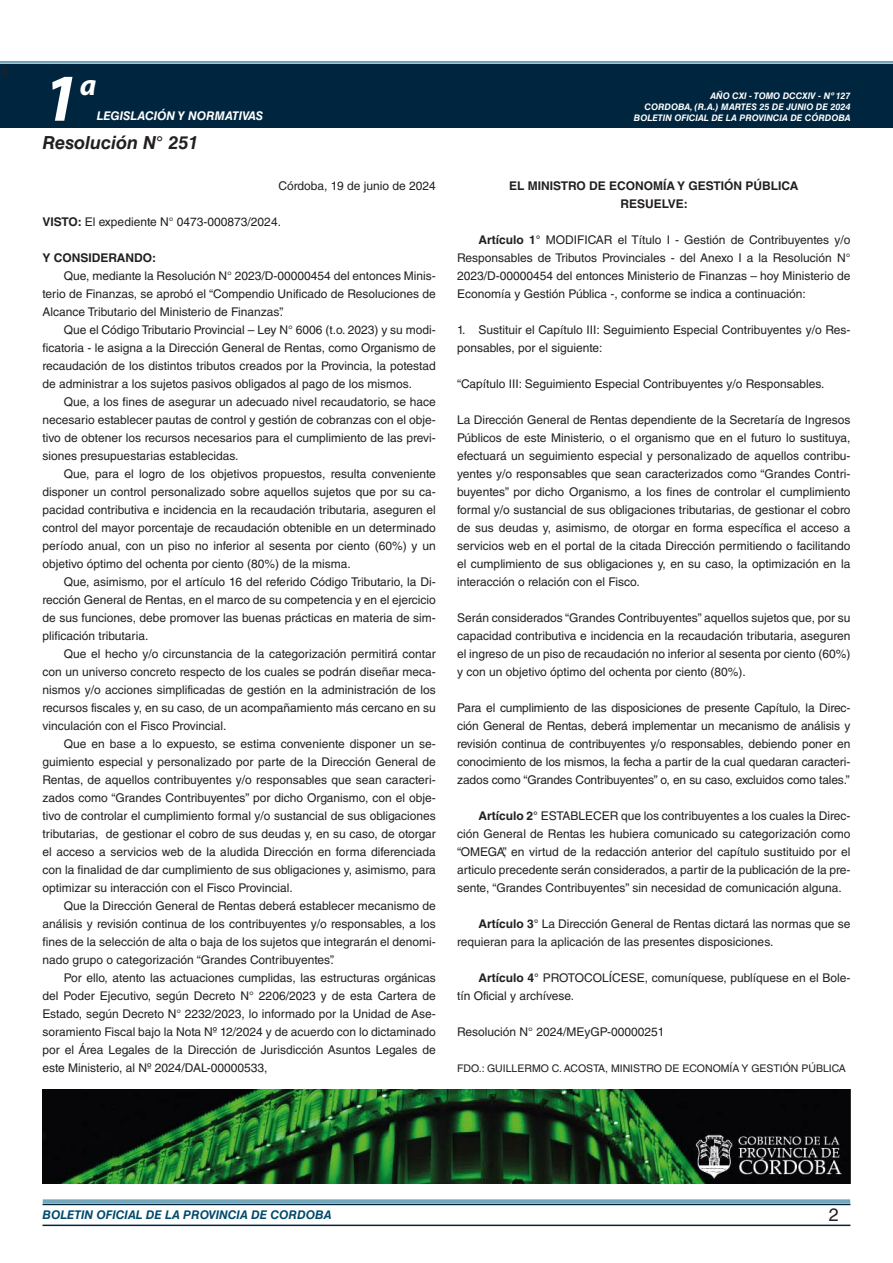
<style>
.page{position:relative;width:893px;height:1263px;background:#fff}
.page>*{position:absolute;margin:0;border:0;box-sizing:border-box;transform-origin:0 0}
.t1{font:italic 700 67.5px "Myriad Pro";color:#fff}
.t2{font:italic 700 30px "Myriad Pro";color:#fff}
.NOMBRE_DE_MINISTERIO{font:italic 700 18px "Helvetica LT Std";color:#231f20}
.t3{font:18px "Minion Pro";color:#231f20}
.t4{font:18px "Helvetica LT Std";color:#231f20}
.TEXTO_BASE{font:12px/18px "Helvetica LT Std";color:#231f20;text-align:justify}
.RESUELVE{font:700 12px "Helvetica LT Std";color:#231f20}
.t5{font:italic 700 12px "Helvetica LT Std";color:#004b6c}
.FECHA{font:12px "Helvetica LT Std";color:#231f20}
.t6{font:italic 700 12px "Helvetica LT Std";color:#fff}
.TEXTO_BASE-2{font:700 12px "Helvetica LT Std";color:#231f20}
.FIRMA{font:10.5px "Helvetica LT Std";color:#231f20}
.t7{font:italic 700 9px/10.8px "Helvetica LT Std";color:#fff;text-align:right}
.s1{font-weight:700}
</style>
<div class="page">
<div style="left:0;top:61px;width:893px;height:6px;background:#fff;opacity:.75"></div>
<div style="left:0;top:64px;width:893px;height:64px;background:#00263f"></div>
<hr style="left:43px;top:1224px;width:807px;height:2px;background:#00263f">
<div style="left:42px;top:1198px;width:809px;height:8px;background:#fff;opacity:.75"></div>
<img style="left:43px;top:1089px;width:807px;height:94px">
<h3 class="t3" style="left:0;top:59px;width:10px">4</h3>
<h1 class="t1" style="left:43px;top:54px;width:38px">1</h1>
<h2 class="t2" style="left:80px;top:66px;width:18px">a</h2>
<p class="t6" style="left:97px;top:109px;width:168px">LEGISLACIÓN Y NORMATIVAS</p>
<p class="NOMBRE_DE_MINISTERIO" style="left:43px;top:131px;width:157px">Resolución N° 251</p>
<p class="FECHA" style="left:279px;top:179px;width:159px">Córdoba, 19 de junio de 2024</p>
<p class="TEXTO_BASE" style="left:43px;top:213px;width:240px"><span class="s1">VISTO:</span> El expediente N° 0473-000873/2024.</p>
<p class="TEXTO_BASE-2" style="left:43px;top:250px;width:115px">Y CONSIDERANDO:</p>
<p class="TEXTO_BASE" style="left:43px;top:267px;width:395px;text-indent:21px">Que, mediante la Resolución N° 2023/D-00000454 del entonces Minis&shy;terio de Finanzas, se aprobó el “Compendio Unificado de Resoluciones de Alcance Tributario del Ministerio de Finanzas”.</p>
<p class="TEXTO_BASE" style="left:43px;top:321px;width:395px;text-indent:21px">Que el Código Tributario Provincial – Ley N° 6006 (t.o. 2023) y su modi&shy;ficatoria - le asigna a la Dirección General de Rentas, como Organismo de recaudación de los distintos tributos creados por la Provincia, la potestad de administrar a los sujetos pasivos obligados al pago de los mismos.</p>
<p class="TEXTO_BASE" style="left:43px;top:393px;width:395px;text-indent:21px">Que, a los fines de asegurar un adecuado nivel recaudatorio, se hace necesario establecer pautas de control y gestión de cobranzas con el obje&shy;tivo de obtener los recursos necesarios para el cumplimiento de las previ&shy;siones presupuestarias establecidas.</p>
<p class="TEXTO_BASE" style="left:43px;top:465px;width:395px;text-indent:21px">Que, para el logro de los objetivos propuestos, resulta conveniente disponer un control personalizado sobre aquellos sujetos que por su ca&shy;pacidad contributiva e incidencia en la recaudación tributaria, aseguren el control del mayor porcentaje de recaudación obtenible en un determinado período anual, con un piso no inferior al sesenta por ciento (60%) y un objetivo óptimo del ochenta por ciento (80%) de la misma.</p>
<p class="TEXTO_BASE" style="left:43px;top:573px;width:395px;text-indent:21px">Que, asimismo, por el artículo 16 del referido Código Tributario, la Di&shy;rección General de Rentas, en el marco de su competencia y en el ejercicio de sus funciones, debe promover las buenas prácticas en materia de sim&shy;plificación tributaria.</p>
<p class="TEXTO_BASE" style="left:43px;top:645px;width:395px;text-indent:21px">Que el hecho y/o circunstancia de la categorización permitirá contar con un universo concreto respecto de los cuales se podrán diseñar meca&shy;nismos y/o acciones simplificadas de gestión en la administración de los recursos fiscales y, en su caso, de un acompañamiento más cercano en su vinculación con el Fisco Provincial.</p>
<p class="TEXTO_BASE" style="left:43px;top:735px;width:395px;text-indent:21px">Que en base a lo expuesto, se estima conveniente disponer un se&shy;guimiento especial y personalizado por parte de la Dirección General de Rentas, de aquellos contribuyentes y/o responsables que sean caracteri&shy;zados como “Grandes Contribuyentes” por dicho Organismo, con el obje&shy;tivo de controlar el cumplimiento formal y/o sustancial de sus obligaciones tributarias, de gestionar el cobro de sus deudas y, en su caso, de otorgar el acceso a servicios web de la aludida Dirección en forma diferenciada con la finalidad de dar cumplimiento de sus obligaciones y, asimismo, para optimizar su interacción con el Fisco Provincial.</p>
<p class="TEXTO_BASE" style="left:43px;top:897px;width:395px;text-indent:21px">Que la Dirección General de Rentas deberá establecer mecanismo de análisis y revisión continua de los contribuyentes y/o responsables, a los fines de la selección de alta o baja de los sujetos que integrarán el denomi&shy;nado grupo o categorización “Grandes Contribuyentes”.</p>
<p class="TEXTO_BASE" style="left:43px;top:969px;width:395px;text-indent:21px">Por ello, atento las actuaciones cumplidas, las estructuras orgánicas del Poder Ejecutivo, según Decreto N° 2206/2023 y de esta Cartera de Estado, según Decreto N° 2232/2023, lo informado por la Unidad de Ase&shy;soramiento Fiscal bajo la Nota Nº 12/2024 y de acuerdo con lo dictaminado por el Área Legales de la Dirección de Jurisdicción Asuntos Legales de este Ministerio, al Nº 2024/DAL-00000533,</p>
<p class="t7" style="left:634px;top:91px;width:218px">AÑO CXI - TOMO DCCXIV - Nº 127<br>CORDOBA, (R.A.) MARTES 25 DE JUNIO DE 2024<br>BOLETIN OFICIAL DE LA PROVINCIA DE CÓRDOBA</p>
<p class="RESUELVE" style="left:509px;top:178px;width:291px">EL MINISTRO DE ECONOMÍA Y GESTIÓN PÚBLICA</p>
<p class="RESUELVE" style="left:620px;top:196px;width:69px">RESUELVE:</p>
<p class="TEXTO_BASE" style="left:457px;top:231px;width:395px;text-indent:21px"><span class="s1">Artículo 1°</span> MODIFICAR el Título I - Gestión de Contribuyentes y/o Responsables de Tributos Provinciales - del Anexo I a la Resolución N° 2023/D-00000454 del entonces Ministerio de Finanzas – hoy Ministerio de Economía y Gestión Pública -, conforme se indica a continuación:</p>
<p class="TEXTO_BASE" style="left:457px;top:321px;width:395px">1. Sustituir el Capítulo III: Seguimiento Especial Contribuyentes y/o Res&shy;ponsables, por el siguiente:</p>
<p class="TEXTO_BASE" style="left:457px;top:375px;width:369px">“Capítulo III: Seguimiento Especial Contribuyentes y/o Responsables.</p>
<p class="TEXTO_BASE" style="left:457px;top:411px;width:395px">La Dirección General de Rentas dependiente de la Secretaría de Ingresos Públicos de este Ministerio, o el organismo que en el futuro lo sustituya, efectuará un seguimiento especial y personalizado de aquellos contribu&shy;yentes y/o responsables que sean caracterizados como “Grandes Contri&shy;buyentes” por dicho Organismo, a los fines de controlar el cumplimiento formal y/o sustancial de sus obligaciones tributarias, de gestionar el cobro de sus deudas y, asimismo, de otorgar en forma específica el acceso a servicios web en el portal de la citada Dirección permitiendo o facilitando el cumplimiento de sus obligaciones y, en su caso, la optimización en la interacción o relación con el Fisco.</p>
<p class="TEXTO_BASE" style="left:457px;top:609px;width:395px">Serán considerados “Grandes Contribuyentes” aquellos sujetos que, por su capacidad contributiva e incidencia en la recaudación tributaria, aseguren el ingreso de un piso de recaudación no inferior al sesenta por ciento (60%) y con un objetivo óptimo del ochenta por ciento (80%).</p>
<p class="TEXTO_BASE" style="left:457px;top:699px;width:395px">Para el cumplimiento de las disposiciones de presente Capítulo, la Direc&shy;ción General de Rentas, deberá implementar un mecanismo de análisis y revisión continua de contribuyentes y/o responsables, debiendo poner en conocimiento de los mismos, la fecha a partir de la cual quedaran caracteri&shy;zados como “Grandes Contribuyentes” o, en su caso, excluidos como tales.”</p>
<p class="TEXTO_BASE" style="left:457px;top:807px;width:395px;text-indent:21px"><span class="s1">Artículo 2°</span> ESTABLECER que los contribuyentes a los cuales la Direc&shy;ción General de Rentas les hubiera comunicado su categorización como “OMEGA”, en virtud de la redacción anterior del capítulo sustituido por el articulo precedente serán considerados, a partir de la publicación de la pre&shy;sente, “Grandes Contribuyentes” sin necesidad de comunicación alguna.</p>
<p class="TEXTO_BASE" style="left:457px;top:915px;width:395px;text-indent:21px"><span class="s1">Artículo 3°</span> La Dirección General de Rentas dictará las normas que se requieran para la aplicación de las presentes disposiciones.</p>
<p class="TEXTO_BASE" style="left:457px;top:969px;width:395px;text-indent:21px"><span class="s1">Artículo 4°</span> PROTOCOLÍCESE, comuníquese, publíquese en el Bole&shy;tín Oficial y archívese.</p>
<p class="TEXTO_BASE" style="left:457px;top:1023px;width:209px">Resolución N° 2024/MEyGP-00000251</p>
<p class="FIRMA" style="left:457px;top:1062px;width:390px">FDO.: GUILLERMO C. ACOSTA, MINISTRO DE ECONOMÍA Y GESTIÓN PÚBLICA</p>
<p class="t5" style="left:43px;top:1208px;width:290px">BOLETIN OFICIAL DE LA PROVINCIA DE CORDOBA</p>
<p class="t4" style="left:829px;top:1204px;width:12px">2</p>
</div>
